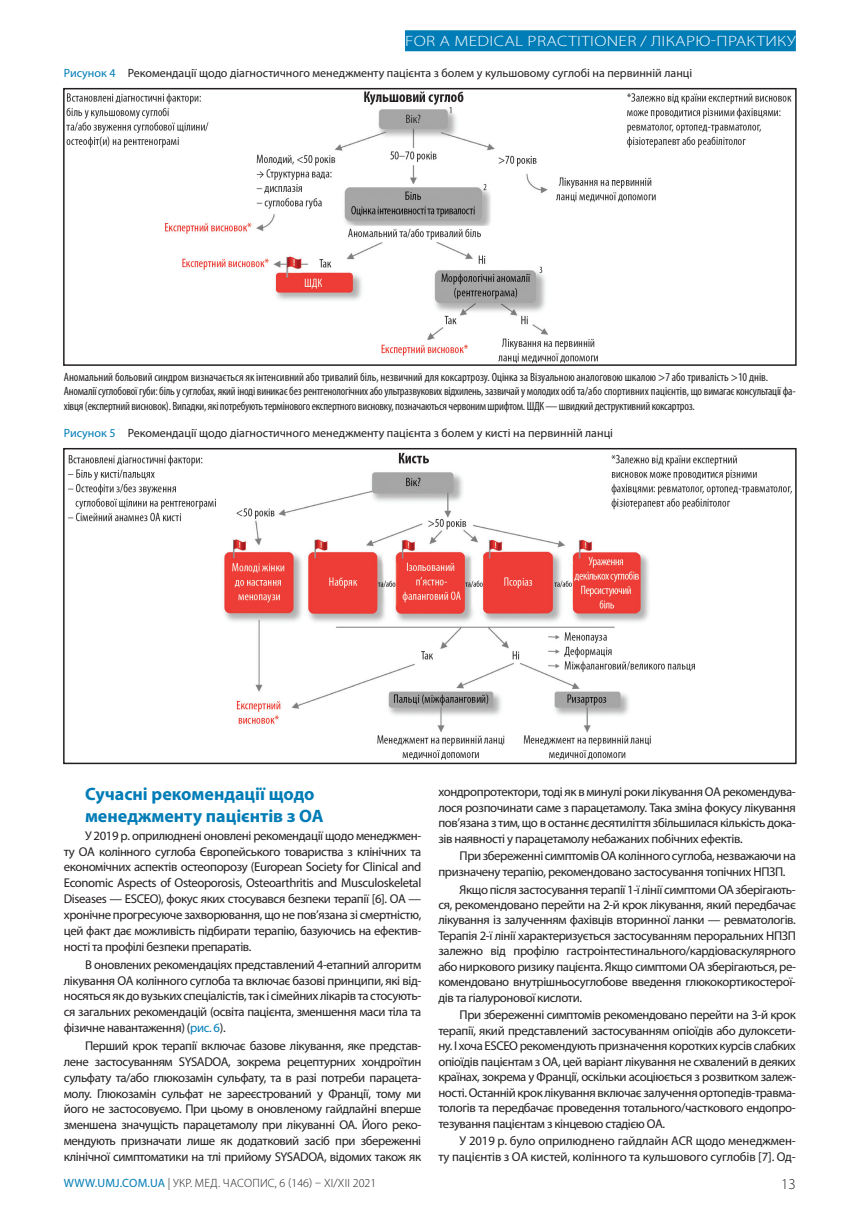
<style>
.page{position:relative;width:864px;height:1229px;background:#fff}
.page>*{position:absolute;margin:0;border:0;box-sizing:border-box;transform-origin:0 0}
.t1{font:700 18px/21.6px "Myriad Pro";color:#007cb6}
.t2{font:300 15px "Myriad Pro";color:#fff;scale:1.2 1}
.t3{font:300 15px "Myriad Pro";color:#231f20}
.t4{font:12.75px/15.9px "Myriad Pro";letter-spacing:-.03em;color:#231f20;text-align:justify}
.t5{font:12.75px/15.5px "Myriad Pro";letter-spacing:-.01em;color:#231f20;text-align:right}
.t6{font:condensed 12px/14.4px "Myriad Pro";letter-spacing:-.02em;color:#231f20}
.t7{font:12px "Myriad Pro";color:#231f20}
.t8{font:300 12px "Myriad Pro";letter-spacing:.02em;color:#231f20}
.t9{font:12px "Myriad Pro";color:#007cb6}
.s1{color:#007cb6}
.s2{font-weight:400;color:#007cb6}
</style>
<div class="page">
<img style="left:66px;top:91px;width:726px;height:272px">
<div style="left:63px;top:88px;width:733px;height:278px;border:2px solid #231f20"></div>
<img style="left:68px;top:452px;width:724px;height:308px">
<div style="left:63px;top:448px;width:733px;height:316px;border:2px solid #231f20"></div>
<div style="left:405px;top:30px;width:390px;height:21px;background:#007cb6"></div>
<p class="t2" style="left:405px;top:32px;width:51px">FOR AMEDICAL</p>
<p class="t2" style="left:527px;top:32px;width:9px">PRACTITIONER</p>
<p class="t2" style="left:640px;top:32px;width:27px">/ ЛІКАРЮ</p>
<p class="t2" style="left:710px;top:32px;width:14px">-ПРАКТИКУ</p>
<p class="t7" style="left:64px;top:66px;width:629px"><span class="s1">Рисунок 4</span> Рекомендації щодо діагностичного менеджменту пацієнта з болем у кульшовому суглобі на первинній ланці</p>
<p class="t6" style="left:64px;top:370px;width:733px">Аномальний больовий синдром визначається як інтенсивний або тривалий біль, незвичний для коксартрозу. Оцінка за Візуальною аналоговою шкалою &gt;7 або тривалість &gt;10 днів.<br>Аномалії суглобової губи: біль у суглобах, який іноді виникає без рентгенологічних або ультразвукових відхилень, зазвичай у молодих осіб та/або спортивних пацієнтів, що вимагає консультації фа&shy;хівця (експертний висновок). Випадки, які потребують термінового експертного висновку, позначаються червоним шрифтом. ШДК — швидкий деструктивний коксартроз.</p>
<p class="t7" style="left:64px;top:426px;width:550px"><span class="s1">Рисунок 5</span> Рекомендації щодо діагностичного менеджменту пацієнта з болем у кисті на первинній ланці</p>
<h1 class="t1" style="left:85px;top:783px;width:240px">Сучасні рекомендації щодо менеджменту пацієнтів з ОА</h1>
<p class="t4" style="left:64px;top:827px;width:359px;text-indent:21px">У 2019 р. оприлюднені оновлені рекомендації щодо менеджмен&shy;ту ОА колінного суглоба Європейського товариства з клінічних та економічних аспектів остеопорозу (European Society for Clinical and Economic Aspects of Osteoporosis, Osteoarthritis and Musculoskeletal Diseases — ESCEO), фокус яких стосувався безпеки терапії [6]. ОА — хронічне прогресуюче захворювання, що не пов’язана зі смертністю, цей факт дає можливість підбирати терапію, базуючись на ефектив&shy;ності та профілі безпеки препаратів.</p>
<p class="t4" style="left:64px;top:956px;width:359px;text-indent:21px">В оновлених рекомендаціях представлений 4-етапний алгоритм лікування ОА колінного суглоба та включає базові принципи, які від&shy;носяться як до вузьких спеціалістів, так і сімейних лікарів та стосують&shy;ся загальних рекомендацій (освіта пацієнта, зменшення маси тіла та фізичне навантаження) (<span class="s1">рис. 6</span>).</p>
<p class="t4" style="left:64px;top:1037px;width:359px;text-indent:21px">Перший крок терапії включає базове лікування, яке представ&shy;лене застосуванням SYSADOA, зокрема рецептурних хондроїтин сульфату та/або глюкозамін сульфату, та в разі потреби парацета&shy;молу. Глюкозамін сульфат не зареєстрований у Франції, тому ми його не застосовуємо. При цьому в оновленому гайдлайні вперше зменшена значущість парацетамолу при лікуванні ОА. Його реко&shy;мендують призначати лише як додатковий засіб при збереженні клінічної симптоматики на тлі прийому SYSADOA, відомих також як</p>
<p class="t4" style="left:438px;top:784px;width:359px;line-height:15.5px">хондропротектори, тоді як в минулі роки лікування ОА рекомендува&shy;лося розпочинати саме з парацетамолу. Така зміна фокусу лікування пов’язана з тим, що в останнє десятиліття збільшилася кількість дока&shy;зів наявності у парацетамолу небажаних побічних ефектів.</p>
<p class="t4" style="left:438px;top:848px;width:359px;line-height:15.5px;text-indent:21px">При збереженні симптомів ОА колінного суглоба, незважаючи на призначену терапію, рекомендовано застосування топічних НПЗП.</p>
<p class="t4" style="left:438px;top:881px;width:359px;line-height:15.5px;text-indent:21px">Якщо після застосування терапії 1-ї лінії симптоми ОА зберігають&shy;ся, рекомендовано перейти на 2-й крок лікування, який передбачає лікування із залученням фахівців вторинної ланки — ревматологів.<br>Терапія 2-ї лінії характеризується застосуванням пероральних НПЗП залежно від профілю гастроінтестинального/кардіоваскулярного або ниркового ризику пацієнта. Якщо симптоми ОА зберігаються, ре&shy;комендовано внутрішньосуглобове введення глюкокортикостерої&shy;дів та гіалуронової кислоти.</p>
<p class="t4" style="left:438px;top:1007px;width:359px;line-height:15.5px;text-indent:21px">При збереженні симптомів рекомендовано перейти на 3-й крок терапії, який представлений застосуванням опіоїдів або дулоксети&shy;ну. І хоча ESCEO рекомендують призначення коротких курсів слабких опіоїдів пацієнтам з ОА, цей варіант лікування не схвалений в деяких країнах, зокрема у Франції, оскільки асоціюється з розвитком залеж&shy;ності. Останній крок лікування включає залучення ортопедів-травма&shy;тологів та передбачає проведення тотального/часткового ендопро&shy;тезування пацієнтам з кінцевою стадією ОА.</p>
<p class="t5" style="left:438px;top:1133px;width:359px">У 2019 р. було оприлюднено гайдлайн ACR щодо менеджмен-<br>ту пацієнтів з ОА кистей, колінного та кульшового суглобів [7]. Од-</p>
<p class="t9" style="left:64px;top:1175px;width:12px">www</p>
<p class="t8" style="left:95px;top:1176px;width:283px"><span class="s2">.u mj.com.ua</span> | УКР. МЕД. ЧАСОПИС, 6 (146) – XI/XII 2021</p>
<p class="t3" style="left:780px;top:1175px;width:16px">13</p>
</div>
